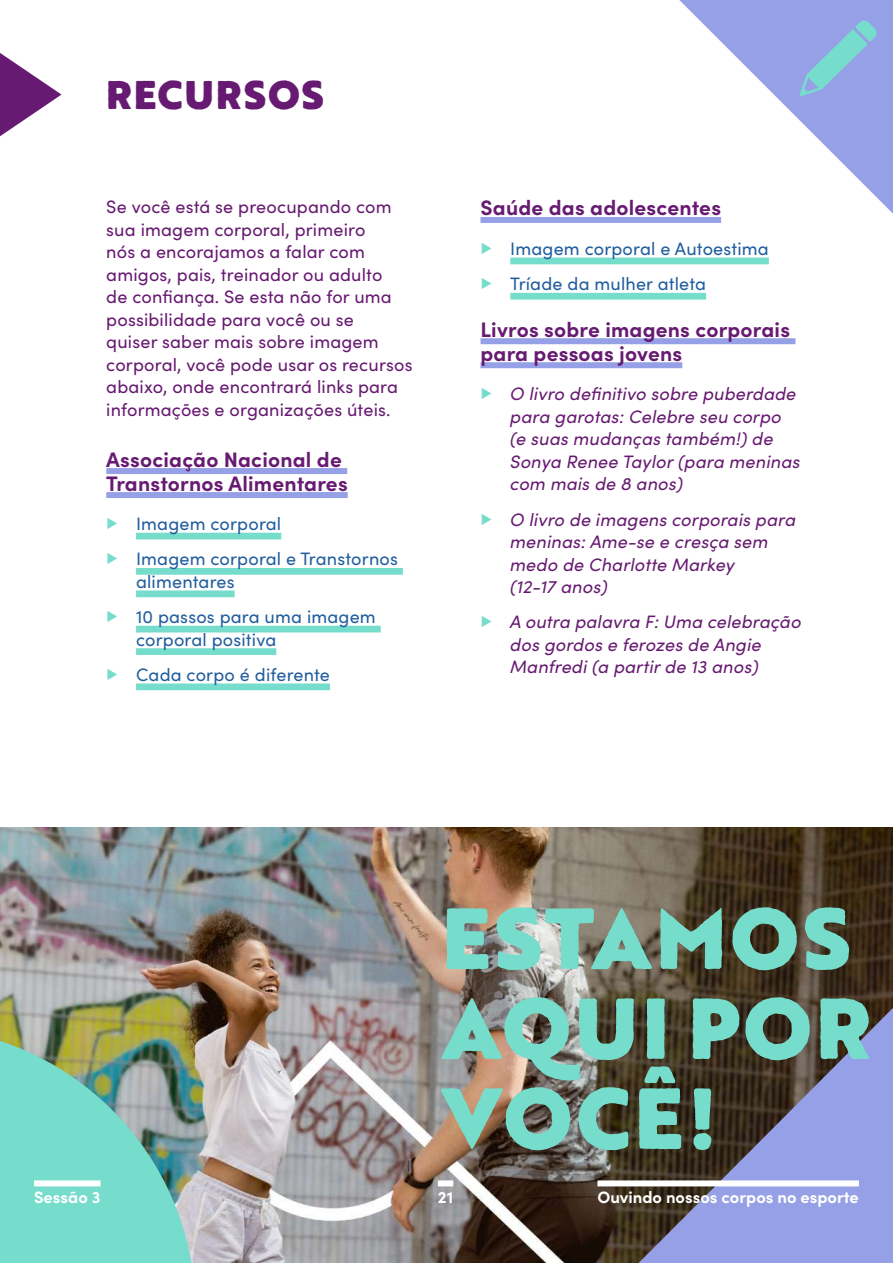
<style>
.page{position:relative;width:893px;height:1263px;background:#fff}
.page>*{position:absolute;margin:0;border:0;box-sizing:border-box;transform-origin:0 0}
.t1{font:900 84px/90px "Brother 1816 Printed";letter-spacing:.04em;color:#76dccc}
.t2{font:900 39px "Brother 1816 Printed";letter-spacing:.04em;color:#671a71}
.t3{font:700 21px/24px "Sofia Pro";letter-spacing:.01em;color:#671a71}
.t4{font:italic 18px/22.5px "Sofia Pro";letter-spacing:.01em;color:#671a71}
.t5{font:18px/22.5px "Sofia Pro";letter-spacing:.01em;color:#671a71}
.t6{font:18px/35.2px "Sofia Pro";letter-spacing:.01em;color:#215e9e}
.t7{font:700 16.5px "Sofia Pro";color:#fff}
.s1{color:#76dccc}
.s2{font-style:normal;color:#76dccc}
</style>
<div class="page">
<img style="left:0;top:827px;width:893px;height:436px">
<img style="left:0;top:1026px;width:196px;height:237px">
<svg style="left:0;top:53px;width:62px;height:83px"></svg>
<svg style="left:639px;top:1008px;width:254px;height:255px;background:#696782"></svg>
<div style="left:34px;top:1180px;width:67px;height:6px;background:#fff"></div>
<div style="left:438px;top:1180px;width:15px;height:6px;background:#fff"></div>
<div style="left:597px;top:1180px;width:262px;height:6px;background:#fff"></div>
<svg style="left:679px;top:0;width:214px;height:214px"></svg>
<svg style="left:799px;top:20px;width:78px;height:76px;background:#8cb1de"></svg>
<div style="left:106px;top:468px;width:241px;height:6px;background:#96a0e6"></div>
<div style="left:106px;top:492px;width:242px;height:6px;background:#96a0e6"></div>
<div style="left:136px;top:533px;width:145px;height:6px;background:#76dccc"></div>
<div style="left:136px;top:568px;width:267px;height:7px;background:#76dccc"></div>
<div style="left:136px;top:590px;width:99px;height:7px;background:#76dccc"></div>
<div style="left:136px;top:626px;width:245px;height:6px;background:#76dccc"></div>
<div style="left:136px;top:648px;width:140px;height:7px;background:#76dccc"></div>
<div style="left:136px;top:683px;width:194px;height:7px;background:#76dccc"></div>
<div style="left:480px;top:217px;width:241px;height:6px;background:#96a0e6"></div>
<div style="left:510px;top:258px;width:259px;height:6px;background:#76dccc"></div>
<div style="left:510px;top:293px;width:196px;height:7px;background:#76dccc"></div>
<div style="left:480px;top:338px;width:315px;height:6px;background:#96a0e6"></div>
<div style="left:480px;top:362px;width:202px;height:6px;background:#96a0e6"></div>
<h2 class="t2" style="left:106px;top:65px;width:219px">RECURSOS</h2>
<p class="t5" style="left:106px;top:195px;width:308px">Se você está se preocupando com sua imagem corporal, primeiro<br>nós a encorajamos a falar com amigos, pais, treinador ou adulto<br>de confiança. Se esta não for uma possibilidade para você ou se<br>quiser saber mais sobre imagem corporal, você pode usar os recursos abaixo, onde encontrará links para informações e organizações úteis.</p>
<p class="t3" style="left:106px;top:445px;width:243px">Associação Nacional de<br>Transtornos Alimentares</p>
<p class="t6" style="left:106px;top:505px;width:293px"><span class="s1">▶</span> Imagem corporal<br><span class="s1">▶</span> Imagem corporal e Transtornos</p>
<p class="t6" style="left:106px;top:563px;width:271px;text-indent:30px">alimentares<br><span class="s1">▶</span> 10 passos para uma imagem</p>
<p class="t6" style="left:106px;top:621px;width:225px;text-indent:30px">corporal positiva<br><span class="s1">▶</span> Cada corpo é diferente</p>
<p class="t3" style="left:480px;top:194px;width:242px">Saúde das adolescentes</p>
<p class="t6" style="left:480px;top:230px;width:290px"><span class="s1">▶</span> Imagem corporal e Autoestima <span class="s1">▶</span> Tríade da mulher atleta</p>
<p class="t3" style="left:480px;top:316px;width:311px">Livros sobre imagens corporais para pessoas jovens</p>
<p class="t4" style="left:510px;top:382px;width:291px;text-indent:-30px"><span class="s2">▶</span> O livro definitivo sobre puberdade para garotas: Celebre seu corpo (e suas mudanças também!) de<br>Sonya Renee Taylor (para meninas com mais de 8 anos)</p>
<p class="t4" style="left:510px;top:507px;width:287px;text-indent:-30px"><span class="s2">▶</span> O livro de imagens corporais para meninas: Ame-se e cresça sem medo de Charlotte Markey<br>(12-17 anos)</p>
<p class="t4" style="left:510px;top:610px;width:293px;text-indent:-30px"><span class="s2">▶</span> A outra palavra F: Uma celebração dos gordos e ferozes de Angie<br>Manfredi (a partir de 13 anos)</p>
<h1 class="t1" style="left:442px;top:891px;width:431px">ESTAMOS<br>AQUI POR<br>VOCÊ!</h1>
<p class="t7" style="left:34px;top:1185px;width:68px">Sessão 3</p>
<p class="t7" style="left:438px;top:1185px;width:17px">21</p>
<p class="t7" style="left:597px;top:1185px;width:263px">Ouvindo nossos corpos no esporte</p>
</div>
